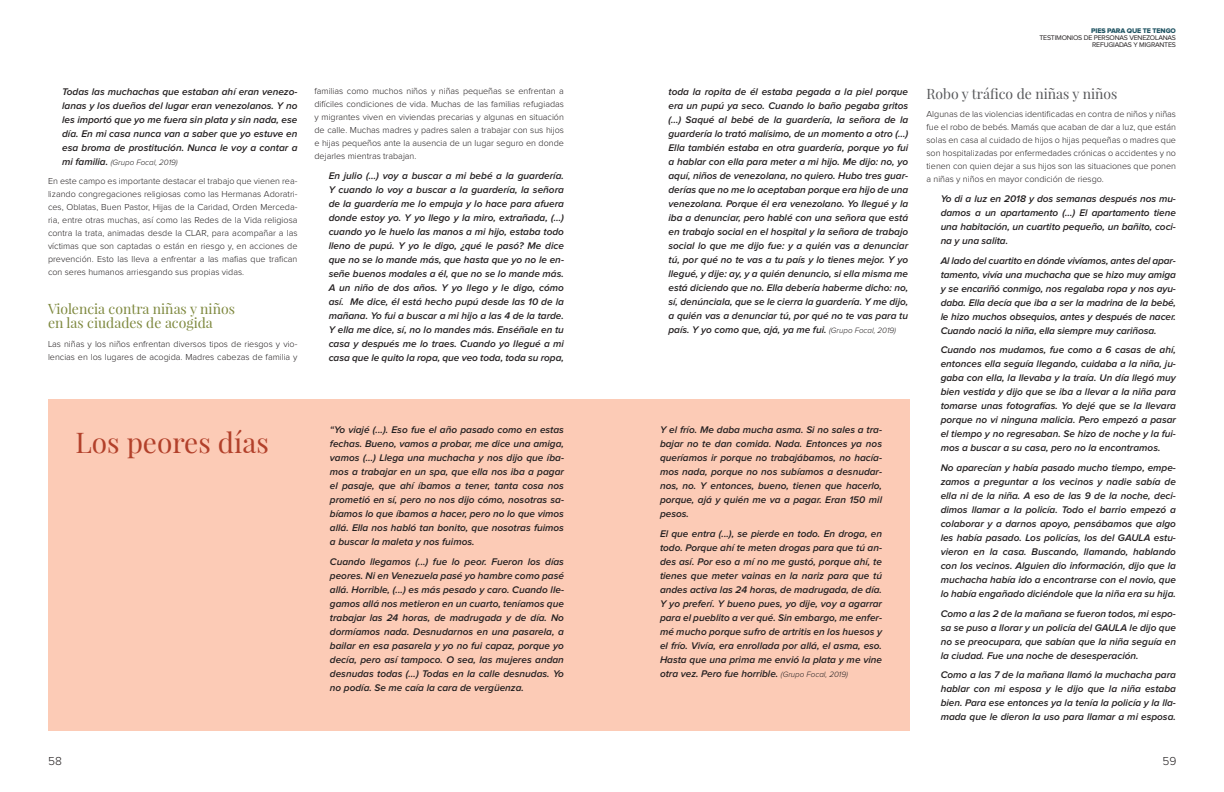
<style>
.page{position:relative;width:1224px;height:792px;background:#fff}
.page>*{position:absolute;margin:0;border:0;box-sizing:border-box;transform-origin:0 0}
.t1{font:28px "Playfair Display";color:#b2402a}
.t2{font:14px/14px "Playfair Display";color:#7e883e}
.t3{font:14px "Playfair Display";color:#57585a}
.t4{font:300 12px "Proxima Nova";color:#231f20}
.t5{font:italic 600 10px/14px "Proxima Nova";color:#231f20;text-align:justify}
.t6{font:300 9px/13px "Proxima Nova";color:#231f20;text-align:justify}
.t7{font:italic 300 8px "Proxima Nova";color:#231f20}
.t8{font:7px/7px "Proxima Nova";letter-spacing:-.025em;color:#231f20;text-align:right}
.t9{font:7px "Proxima Nova Extrabld";letter-spacing:-.015em;color:#225564}
.s1{font-weight:600;font-size:10px}
.s2{font-weight:300;font-size:8px}
</style>
<div class="page">
<div style="left:48px;top:399px;width:861px;height:331px;background:#fccbb6"></div>
<p class="t5" style="left:62px;top:85px;width:237px">Todas las muchachas que estaban ahí eran venezo&shy;lanas y los dueños del lugar eran venezolanos. Y no les importó que yo me fuera sin plata y sin nada, ese día. En mi casa nunca van a saber que yo estuve en esa broma de prostitución. Nunca le voy a contar a</p>
<p class="t7" style="left:62px;top:159px;width:117px"><span class="s1">mi familia.</span> (Grupo Focal, 2019)</p>
<p class="t6" style="left:48px;top:174px;width:251px">En este campo es importante destacar el trabajo que vienen rea&shy;lizando congregaciones religiosas como las Hermanas Adoratri&shy;ces, Oblatas, Buen Pastor, Hijas de la Caridad, Orden Merceda&shy;ria, entre otras muchas, así como las Redes de la Vida religiosa contra la trata, animadas desde la CLAR, para acompañar a las víctimas que son captadas o están en riesgo y, en acciones de prevención. Esto las lleva a enfrentar a las mafias que trafican con seres humanos arriesgando sus propias vidas.</p>
<p class="t2" style="left:48px;top:302px;width:188px">Violencia contra niñas y niños en las ciudades de acogida</p>
<p class="t6" style="left:48px;top:337px;width:251px">Las niñas y los niños enfrentan diversos tipos de riesgos y vio&shy;lencias en los lugares de acogida. Madres cabezas de familia y</p>
<p class="t6" style="left:315px;top:85px;width:251px">familias como muchos niños y niñas pequeñas se enfrentan a difíciles condiciones de vida. Muchas de las familias refugiadas y migrantes viven en viviendas precarias y algunas en situación de calle. Muchas madres y padres salen a trabajar con sus hijos e hijas pequeños ante la ausencia de un lugar seguro en donde dejarles mientras trabajan.</p>
<p class="t5" style="left:329px;top:169px;width:237px">En julio (…) voy a buscar a mi bebé a la guardería.<br>Y cuando lo voy a buscar a la guardería, la señora de la guardería me lo empuja y lo hace para afuera donde estoy yo. Y yo llego y la miro, extrañada, (…) cuando yo le huelo las manos a mi hijo, estaba todo lleno de pupú. Y yo le digo, ¿qué le pasó? Me dice que no se lo mande más, que hasta que yo no le en&shy;señe buenos modales a él, que no se lo mande más.<br>A un niño de dos años. Y yo llego y le digo, cómo así. Me dice, él está hecho pupú desde las 10 de la mañana. Yo fui a buscar a mi hijo a las 4 de la tarde.<br>Y ella me dice, sí, no lo mandes más. Enséñale en tu casa y después me lo traes. Cuando yo llegué a mi casa que le quito la ropa, que veo toda, toda su ropa,</p>
<p class="t1" style="left:75px;top:425px;width:195px">Los peores días</p>
<p class="t5" style="left:330px;top:423px;width:236px">“Yo viajé (...). Eso fue el año pasado como en estas fechas. Bueno, vamos a probar, me dice una amiga, vamos (…) Llega una muchacha y nos dijo que íba&shy;mos a trabajar en un spa, que ella nos iba a pagar el pasaje, que ahí íbamos a tener, tanta cosa nos prometió en sí, pero no nos dijo cómo, nosotras sa&shy;bíamos lo que íbamos a hacer, pero no lo que vimos allá. Ella nos habló tan bonito, que nosotras fuimos a buscar la maleta y nos fuimos.</p>
<p class="t5" style="left:330px;top:555px;width:236px">Cuando llegamos (...) fue lo peor. Fueron los días peores. Ni en Venezuela pasé yo hambre como pasé allá. Horrible, (...) es más pesado y caro. Cuando lle&shy;gamos allá nos metieron en un cuarto, teníamos que trabajar las 24 horas, de madrugada y de día. No dormíamos nada. Desnudarnos en una pasarela, a bailar en esa pasarela y yo no fui capaz, porque yo decía, pero así tampoco. O sea, las mujeres andan desnudas todas (…) Todas en la calle desnudas. Yo no podía. Se me caía la cara de vergüenza.</p>
<p class="t9" style="left:1091px;top:27px;width:86px">PIES PARA QUE TE TENGO</p>
<p class="t8" style="left:1039px;top:34px;width:138px">TESTIMONIOS DE PERSONAS VENEZOLANAS<br>REFUGIADAS Y MIGRANTES</p>
<p class="t5" style="left:669px;top:85px;width:241px">toda la ropita de él estaba pegada a la piel porque era un pupú ya seco. Cuando lo baño pegaba gritos (…) Saqué al bebé de la guardería, la señora de la guardería lo trató malísimo, de un momento a otro (…)<br>Ella también estaba en otra guardería, porque yo fui a hablar con ella para meter a mi hijo. Me dijo: no, yo aquí, niños de venezolana, no quiero. Hubo tres guar&shy;derías que no me lo aceptaban porque era hijo de una venezolana. Porque él era venezolano. Yo llegué y la iba a denunciar, pero hablé con una señora que está en trabajo social en el hospital y la señora de trabajo social lo que me dijo fue: y a quién vas a denunciar tú, por qué no te vas a tu país y lo tienes mejor. Y yo llegué, y dije: ay, y a quién denuncio, si ella misma me está diciendo que no. Ella debería haberme dicho: no, sí, denúnciala, que se le cierra la guardería. Y me dijo, a quién vas a denunciar tú, por qué no te vas para tu país. Y yo como que, ajá, ya me fui. <span class="s2">(Grupo Focal, 2019)</span></p>
<p class="t3" style="left:927px;top:85px;width:192px">Robo y tráfico de niñas y niños</p>
<p class="t6" style="left:927px;top:108px;width:251px">Algunas de las violencias identificadas en contra de niños y niñas fue el robo de bebés. Mamás que acaban de dar a luz, que están solas en casa al cuidado de hijos o hijas pequeñas o madres que son hospitalizadas por enfermedades crónicas o accidentes y no tienen con quien dejar a sus hijos son las situaciones que ponen a niñas y niños en mayor condición de riesgo.</p>
<p class="t5" style="left:941px;top:192px;width:237px">Yo di a luz en 2018 y dos semanas después nos mu&shy;damos a un apartamento (…) El apartamento tiene una habitación, un cuartito pequeño, un bañito, coci&shy;na y una salita.</p>
<p class="t5" style="left:941px;top:254px;width:237px">Al lado del cuartito en dónde vivíamos, antes del apar&shy;tamento, vivía una muchacha que se hizo muy amiga y se encariñó conmigo, nos regalaba ropa y nos ayu&shy;daba. Ella decía que iba a ser la madrina de la bebé, le hizo muchos obsequios, antes y después de nacer.<br>Cuando nació la niña, ella siempre muy cariñosa.</p>
<p class="t5" style="left:941px;top:343px;width:237px">Cuando nos mudamos, fue como a 6 casas de ahí, entonces ella seguía llegando, cuidaba a la niña, ju&shy;gaba con ella, la llevaba y la traía. Un día llegó muy bien vestida y dijo que se iba a llevar a la niña para tomarse unas fotografías. Yo dejé que se la llevara porque no vi ninguna malicia. Pero empezó a pasar el tiempo y no regresaban. Se hizo de noche y la fui&shy;mos a buscar a su casa, pero no la encontramos.</p>
<p class="t5" style="left:941px;top:461px;width:237px">No aparecían y había pasado mucho tiempo, empe&shy;zamos a preguntar a los vecinos y nadie sabía de ella ni de la niña. A eso de las 9 de la noche, deci&shy;dimos llamar a la policía. Todo el barrio empezó a colaborar y a darnos apoyo, pensábamos que algo les había pasado. Los policías, los del GAULA estu&shy;vieron en la casa. Buscando, llamando, hablando con los vecinos. Alguien dio información, dijo que la muchacha había ido a encontrarse con el novio, que lo había engañado diciéndole que la niña era su hija.</p>
<p class="t5" style="left:941px;top:607px;width:237px">Como a las 2 de la mañana se fueron todos, mi espo&shy;sa se puso a llorar y un policía del GAULA le dijo que no se preocupara, que sabían que la niña seguía en la ciudad. Fue una noche de desesperación.</p>
<p class="t5" style="left:941px;top:668px;width:237px">Como a las 7 de la mañana llamó la muchacha para hablar con mi esposa y le dijo que la niña estaba bien. Para ese entonces ya la tenía la policía y la lla&shy;mada que le dieron la uso para llamar a mi esposa.</p>
<p class="t5" style="left:660px;top:423px;width:224px">Y el frío. Me daba mucha asma. Si no sales a tra&shy;bajar no te dan comida. Nada. Entonces ya nos queríamos ir porque no trabajábamos, no hacía&shy;mos nada, porque no nos subíamos a desnudar&shy;nos, no. Y entonces, bueno, tienen que hacerlo, porque, ajá y quién me va a pagar. Eran 150 mil pesos.</p>
<p class="t5" style="left:660px;top:527px;width:224px">El que entra (...), se pierde en todo. En droga, en todo. Porque ahí te meten drogas para que tú an&shy;des así. Por eso a mí no me gustó, porque ahí, te tienes que meter vainas en la nariz para que tú andes activa las 24 horas, de madrugada, de día.<br>Y yo preferí. Y bueno pues, yo dije, voy a agarrar para el pueblito a ver qué. Sin embargo, me enfer&shy;mé mucho porque sufro de artritis en los huesos y el frío. Vivía, era enrollada por allá, el asma, eso.<br>Hasta que una prima me envió la plata y me vine otra vez. Pero fue horrible. <span class="s2">(Grupo Focal, 2019)</span></p>
<p class="t4" style="left:48px;top:756px;width:15px">58</p>
<p class="t4" style="left:1162px;top:756px;width:15px">59</p>
</div>
